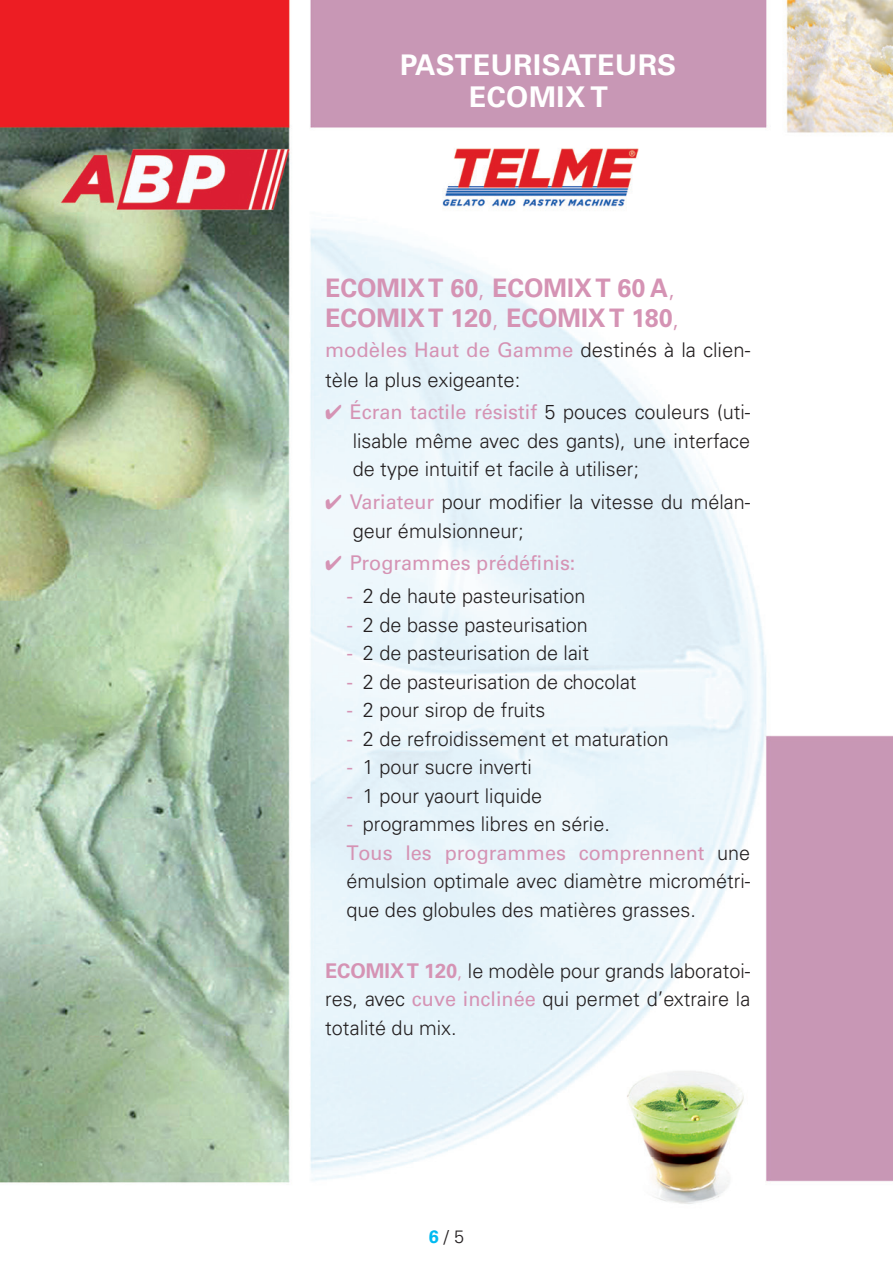
<style>
.page{position:relative;width:893px;height:1263px;background:#fff}
.page>*{position:absolute;margin:0;border:0;box-sizing:border-box;transform-origin:0 0}
.t1{font:700 28.5px "Univers";letter-spacing:.02em;color:#fff}
.t2{font:700 25.5px "Univers";color:#d593b4}
.t3{font:300 20.25px/28.5px "Univers";color:#231f20;text-align:justify}
.t4{font:20.25px "Univers";color:#d593b4}
.t5{font:300 18px "Univers";color:#231f20}
.s1{font-weight:300}
.s2{font-weight:400;color:#d593b4}
.s3{color:#d593b4}
.s4{font-weight:700;color:#d593b4}
.s5{font-weight:700;color:#00baf1}
</style>
<div class="page">
<img style="left:0;top:0;width:893px;height:1204px">
<p class="t1" style="left:400px;top:49px;width:278px">PASTEURISATEURS</p>
<p class="t1" style="left:469px;top:80px;width:141px">ECOMIX T</p>
<p class="t2" style="left:325px;top:273px;width:352px">ECOMIX T 60<span class="s1">,</span> ECOMIX T 60 A<span class="s1">,</span></p>
<p class="t2" style="left:325px;top:303px;width:356px">ECOMIX T 120<span class="s1">,</span> ECOMIX T 180<span class="s1">,</span></p>
<p class="t3" style="left:325px;top:334px;width:427px;line-height:30px"><span class="s2">modèles Haut de Gamme</span> destinés à la clien&shy;tèle la plus exigeante:</p>
<p class="t3" style="left:353px;top:398px;width:399px;text-indent:-28px"><span class="s3">✔</span> <span class="s2">Écran tactile résistif</span> 5 pouces couleurs (uti&shy;lisable même avec des gants), une interface de type intuitif et facile à utiliser;</p>
<p class="t3" style="left:353px;top:488px;width:399px;text-indent:-28px"><span class="s3">✔</span> <span class="s2">Variateur</span> pour modifier la vitesse du mélan&shy;geur émulsionneur;</p>
<p class="t4" style="left:325px;top:551px;width:252px">✔ Programmes prédéfinis:</p>
<p class="t3" style="left:346px;top:582px;width:241px"><span class="s2">-</span> 2 de haute pasteurisation</p>
<p class="t3" style="left:346px;top:610px;width:243px"><span class="s2">-</span> 2 de basse pasteurisation</p>
<p class="t3" style="left:346px;top:639px;width:244px"><span class="s2">-</span> 2 de pasteurisation de lait</p>
<p class="t3" style="left:346px;top:667px;width:292px"><span class="s2">-</span> 2 de pasteurisation de chocolat</p>
<p class="t3" style="left:346px;top:696px;width:201px"><span class="s2">-</span> 2 pour sirop de fruits</p>
<p class="t3" style="left:346px;top:724px;width:324px"><span class="s2">-</span> 2 de refroidissement et maturation</p>
<p class="t3" style="left:346px;top:753px;width:187px"><span class="s2">-</span> 1 pour sucre inverti</p>
<p class="t3" style="left:346px;top:781px;width:197px"><span class="s2">-</span> 1 pour yaourt liquide</p>
<p class="t3" style="left:346px;top:810px;width:265px"><span class="s2">-</span> programmes libres en série.</p>
<p class="t3" style="left:346px;top:838px;width:405px"><span class="s2">Tous les programmes comprennent</span> une émulsion optimale avec diamètre micrométri&shy;que des globules des matières grasses.</p>
<p class="t3" style="left:325px;top:956px;width:427px"><span class="s4">ECOMIX T 120</span><span class="s3">,</span> le modèle pour grands laboratoi&shy;res, avec <span class="s2">cuve inclinée</span> qui permet d’extraire la totalité du mix.</p>
<p class="t5" style="left:429px;top:1226px;width:37px"><span class="s5">6</span> / 5</p>
</div>
